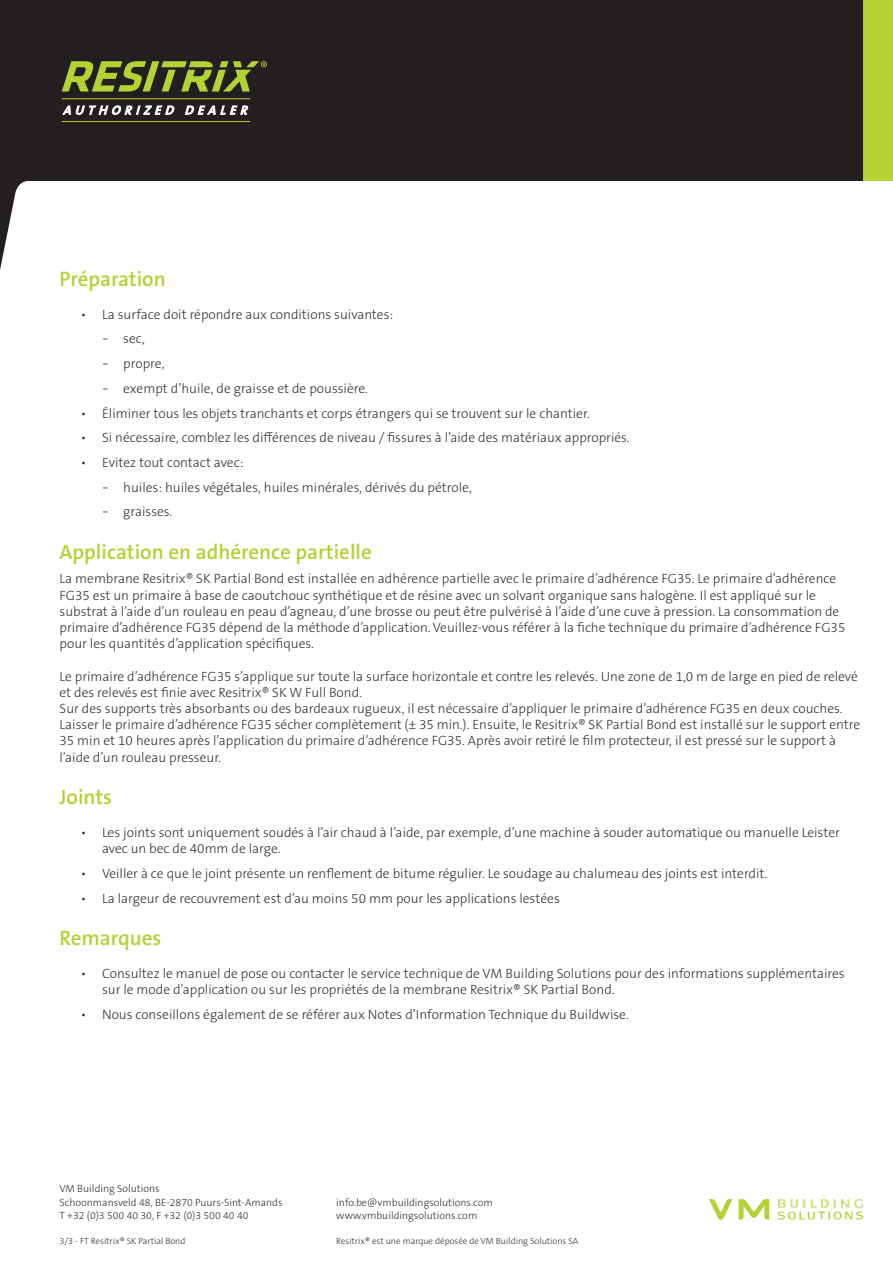
<style>
.page{position:relative;width:893px;height:1263px;background:#fff}
.page>*{position:absolute;margin:0;border:0;box-sizing:border-box;transform-origin:0 0}
.SECTION{font:600 21px "The Sans B W6";color:#b3d234}
.BODY{font:300 13.5px/16.2px "The Sans B W3";color:#363536}
.t1{font:300 10.5px/13.5px "The Sans B W3";color:#363536}
.t2{font:300 9px "The Sans B W3";color:#363536}
.s1{font-family:"Rubik"}
</style>
<div class="page">
<div style="left:0;top:0;width:886px;height:181px;background:#231f20"></div>
<div style="left:863px;top:0;width:30px;height:181px;background:#b3d234"></div>
<svg style="left:62px;top:105px;width:112px;height:10px"></svg>
<svg style="left:185px;top:105px;width:63px;height:10px"></svg>
<svg style="left:62px;top:61px;width:205px;height:31px"></svg>
<hr style="left:62px;top:98px;width:188px;height:1px;background:#b3d234">
<hr style="left:62px;top:121px;width:188px;height:1px;background:#b3d234">
<svg style="left:777px;top:1199px;width:86px;height:21px"></svg>
<svg style="left:709px;top:1199px;width:60px;height:21px"></svg>
<svg style="left:1px;top:181px;width:26px;height:84px"></svg>
<hr style="left:0;top:181px;width:1px;height:89px;background:#231f20">
<p class="SECTION" style="left:60px;top:265px;width:108px">Préparation</p>
<p class="BODY" style="left:81px;top:306px;width:314px">• La surface doit répondre aux conditions suivantes:</p>
<p class="BODY" style="left:102px;top:331px;width:44px"><span class="s1">-</span> sec,</p>
<p class="BODY" style="left:102px;top:356px;width:64px"><span class="s1">-</span> propre,</p>
<p class="BODY" style="left:102px;top:380px;width:268px"><span class="s1">-</span> exempt d’huile, de graisse et de poussière.</p>
<p class="BODY" style="left:81px;top:405px;width:510px">• Éliminer tous les objets tranchants et corps étrangers qui se trouvent sur le chantier.</p>
<p class="BODY" style="left:81px;top:430px;width:550px">• Si nécessaire, comblez les différences de niveau / fissures à l’aide des matériaux appropriés.</p>
<p class="BODY" style="left:81px;top:454px;width:164px">• Evitez tout contact avec:</p>
<p class="BODY" style="left:102px;top:479px;width:371px"><span class="s1">-</span> huiles: huiles végétales, huiles minérales, dérivés du pétrole,</p>
<p class="BODY" style="left:102px;top:504px;width:72px"><span class="s1">-</span> graisses.</p>
<p class="SECTION" style="left:60px;top:538px;width:314px">Application en adhérence partielle</p>
<p class="BODY" style="left:60px;top:571px;width:787px">La membrane Resitrix® SK Partial Bond est installée en adhérence partielle avec le primaire d’adhérence FG35. Le primaire d’adhérence FG35 est un primaire à base de caoutchouc synthétique et de résine avec un solvant organique sans halogène. Il est appliqué sur le substrat à l’aide d’un rouleau en peau d’agneau, d’une brosse ou peut être pulvérisé à l’aide d’une cuve à pression. La consommation de primaire d’adhérence FG35 dépend de la méthode d’application. Veuillez-vous référer à la fiche technique du primaire d’adhérence FG35 pour les quantités d’application spécifiques.</p>
<p class="BODY" style="left:60px;top:668px;width:800px">Le primaire d’adhérence FG35 s’applique sur toute la surface horizontale et contre les relevés. Une zone de 1,0 m de large en pied de relevé et des relevés est finie avec Resitrix® SK W Full Bond.</p>
<p class="BODY" style="left:60px;top:700px;width:802px">Sur des supports très absorbants ou des bardeaux rugueux, il est nécessaire d’appliquer le primaire d’adhérence FG35 en deux couches.<br>Laisser le primaire d’adhérence FG35 sécher complètement (± 35 min.). Ensuite, le Resitrix® SK Partial Bond est installé sur le support entre 35 min et 10 heures après l’application du primaire d’adhérence FG35. Après avoir retiré le film protecteur, il est pressé sur le support à l’aide d’un rouleau presseur.</p>
<p class="SECTION" style="left:60px;top:783px;width:54px">Joints</p>
<p class="BODY" style="left:102px;top:824px;width:739px;text-indent:-21px">• Les joints sont uniquement soudés à l’air chaud à l’aide, par exemple, d’une machine à souder automatique ou manuelle Leister avec un bec de 40mm de large.</p>
<p class="BODY" style="left:81px;top:865px;width:688px">• Veiller à ce que le joint présente un renflement de bitume régulier. Le soudage au chalumeau des joints est interdit.</p>
<p class="BODY" style="left:81px;top:890px;width:481px">• La largeur de recouvrement est d’au moins 50 mm pour les applications lestées</p>
<p class="SECTION" style="left:60px;top:924px;width:103px">Remarques</p>
<p class="BODY" style="left:102px;top:965px;width:744px;text-indent:-21px">• Consultez le manuel de pose ou contacter le service technique de VM Building Solutions pour des informations supplémentaires sur le mode d’application ou sur les propriétés de la membrane Resitrix® SK Partial Bond.</p>
<p class="BODY" style="left:81px;top:1006px;width:550px">• Nous conseillons également de se référer aux Notes d’Information Technique du Buildwise.</p>
<p class="t1" style="left:60px;top:1182px;width:225px">VM Building Solutions<br>Schoonmansveld 48, BE-2870 Puurs-Sint-Amands<br>T +32 (0)3 500 40 30, F +32 (0)3 500 40 40</p>
<p class="t1" style="left:336px;top:1196px;width:158px">info.be@vmbuildingsolutions.com www.vmbuildingsolutions.com</p>
<p class="t2" style="left:60px;top:1235px;width:127px">3/3 - FT Resitrix® SK Partial Bond</p>
<p class="t2" style="left:336px;top:1235px;width:244px">Resitrix® est une marque déposée de VM Building Solutions SA</p>
</div>
